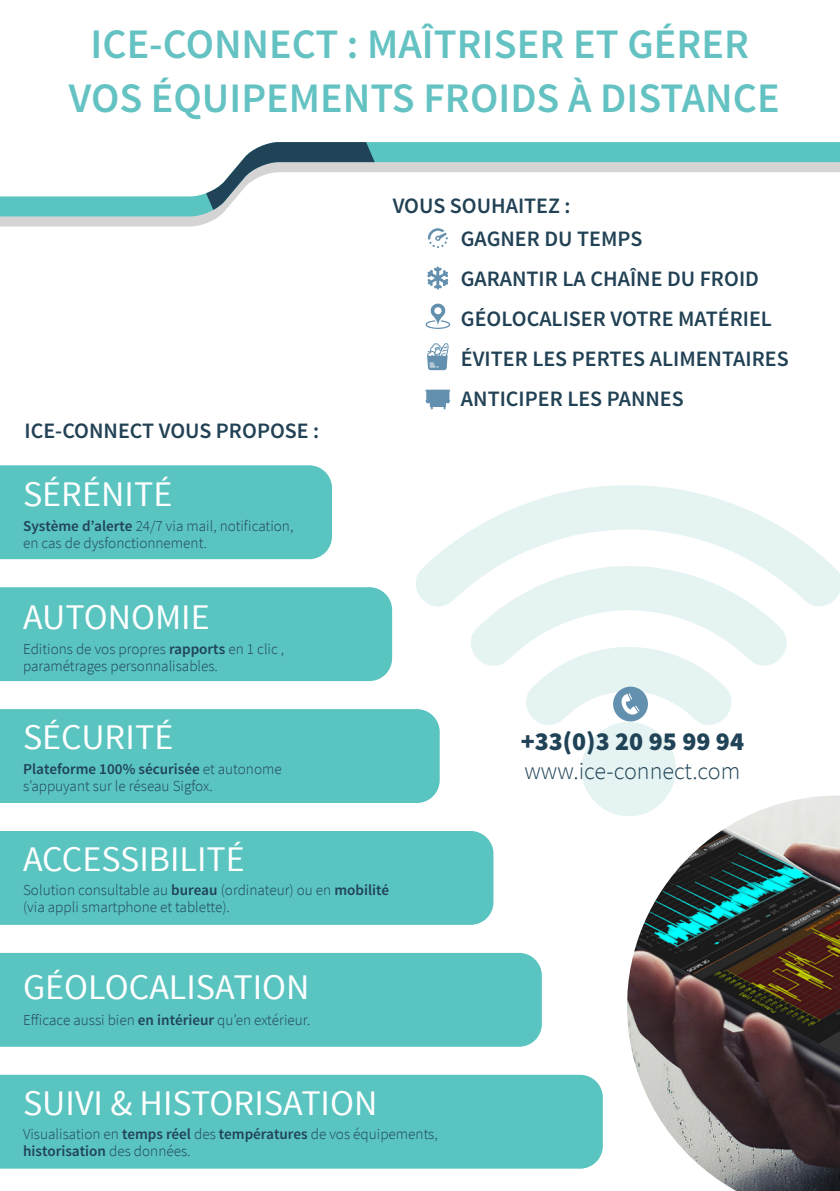
<style>
.page{position:relative;width:840px;height:1191px;background:#fff}
.page>*{position:absolute;margin:0;border:0;box-sizing:border-box;transform-origin:0 0}
.t1{font:600 42px "Source Sans Pro";color:#64c2c2}
.t2{font:36px "Source Sans Pro";color:#fff}
.t3{font:900 26px "Source Sans Pro";color:#204357}
.t4{font:300 24px "Source Sans Pro";color:#204357}
.t5{font:600 22px "Source Sans Pro";color:#214154}
.t6{font:300 15.2px/17px "Source Sans Pro";color:#204357}
.s1{font-weight:600}
</style>
<div class="page">
<img style="left:627px;top:795px;width:212px;height:396px">
<svg style="left:416px;top:485px;width:423px;height:122px;fill:#e5f4f3"></svg>
<svg style="left:0;top:216px;width:219px;height:10px;background:#d0d4d4"></svg>
<svg style="left:0;top:142px;width:839px;height:74px"></svg>
<svg style="left:206px;top:142px;width:168px;height:68px"></svg>
<div style="left:0;top:465px;width:332px;height:94px;background:#5ac4c0"></div>
<div style="left:0;top:587px;width:392px;height:94px;background:#5ac4c0"></div>
<div style="left:0;top:831px;width:493px;height:94px;background:#5ac4c0"></div>
<div style="left:0;top:709px;width:439px;height:94px;background:#5ac4c0"></div>
<div style="left:0;top:953px;width:541px;height:93px;background:#5ac4c0"></div>
<div style="left:0;top:1074px;width:602px;height:94px;background:#5ac4c0"></div>
<svg style="left:469px;top:566px;width:318px;height:250px"></svg>
<svg style="left:427px;top:228px;width:20px;height:20px"></svg>
<svg style="left:425px;top:303px;width:25px;height:26px"></svg>
<svg style="left:427px;top:266px;width:21px;height:23px"></svg>
<svg style="left:425px;top:390px;width:25px;height:19px"></svg>
<svg style="left:427px;top:343px;width:21px;height:27px"></svg>
<p class="t1" style="left:91px;top:17px;width:660px">ICE-CONNECT : MAÎTRISER ET GÉRER</p>
<p class="t1" style="left:69px;top:71px;width:711px">VOS ÉQUIPEMENTS FROIDS À DISTANCE</p>
<p class="t5" style="left:392px;top:191px;width:179px">VOUS SOUHAITEZ :</p>
<p class="t5" style="left:24px;top:416px;width:296px">ICE-CONNECT VOUS PROPOSE :</p>
<p class="t2" style="left:23px;top:472px;width:151px">SÉRÉNITÉ</p>
<p class="t6" style="left:23px;top:517px;width:271px"><span class="s1">Système d’alerte</span> 24/7 via mail, notification, en cas de dysfonctionnement.</p>
<p class="t2" style="left:23px;top:595px;width:188px">AUTONOMIE</p>
<p class="t6" style="left:23px;top:640px;width:262px">Editions de vos propres <span class="s1">rapports</span> en 1 clic , paramétrages personnalisables.</p>
<p class="t2" style="left:23px;top:715px;width:152px">SÉCURITÉ</p>
<p class="t6" style="left:23px;top:760px;width:260px"><span class="s1">Plateforme 100% sécurisée</span> et autonome s’appuyant sur le réseau Sigfox.</p>
<p class="t2" style="left:23px;top:836px;width:223px">ACCESSIBILITÉ</p>
<p class="t6" style="left:23px;top:882px;width:367px">Solution consultable au <span class="s1">bureau</span> (ordinateur) ou en <span class="s1">mobilité </span>(via appli smartphone et tablette).</p>
<p class="t2" style="left:23px;top:964px;width:288px">GÉOLOCALISATION</p>
<p class="t6" style="left:23px;top:1011px;width:289px">Efficace aussi bien <span class="s1">en intérieur</span> qu’en extérieur.</p>
<p class="t5" style="left:460px;top:225px;width:183px">GAGNER DU TEMPS</p>
<p class="t5" style="left:460px;top:265px;width:299px">GARANTIR LA CHAÎNE DU FROID</p>
<p class="t5" style="left:460px;top:305px;width:312px">GÉOLOCALISER VOTRE MATÉRIEL</p>
<p class="t5" style="left:460px;top:345px;width:329px">ÉVITER LES PERTES ALIMENTAIRES</p>
<p class="t5" style="left:460px;top:385px;width:224px">ANTICIPER LES PANNES</p>
<p class="t3" style="left:520px;top:724px;width:225px">+33(0)3 20 95 99 94</p>
<p class="t4" style="left:524px;top:756px;width:217px">www.ice-connect.com</p>
<p class="t2" style="left:23px;top:1081px;width:355px">SUIVI &amp; HISTORISATION</p>
<p class="t6" style="left:23px;top:1125px;width:416px">Visualisation en <span class="s1">temps réel</span> des <span class="s1">températures</span> de vos équipements, <span class="s1">historisation</span> des données.</p>
</div>
